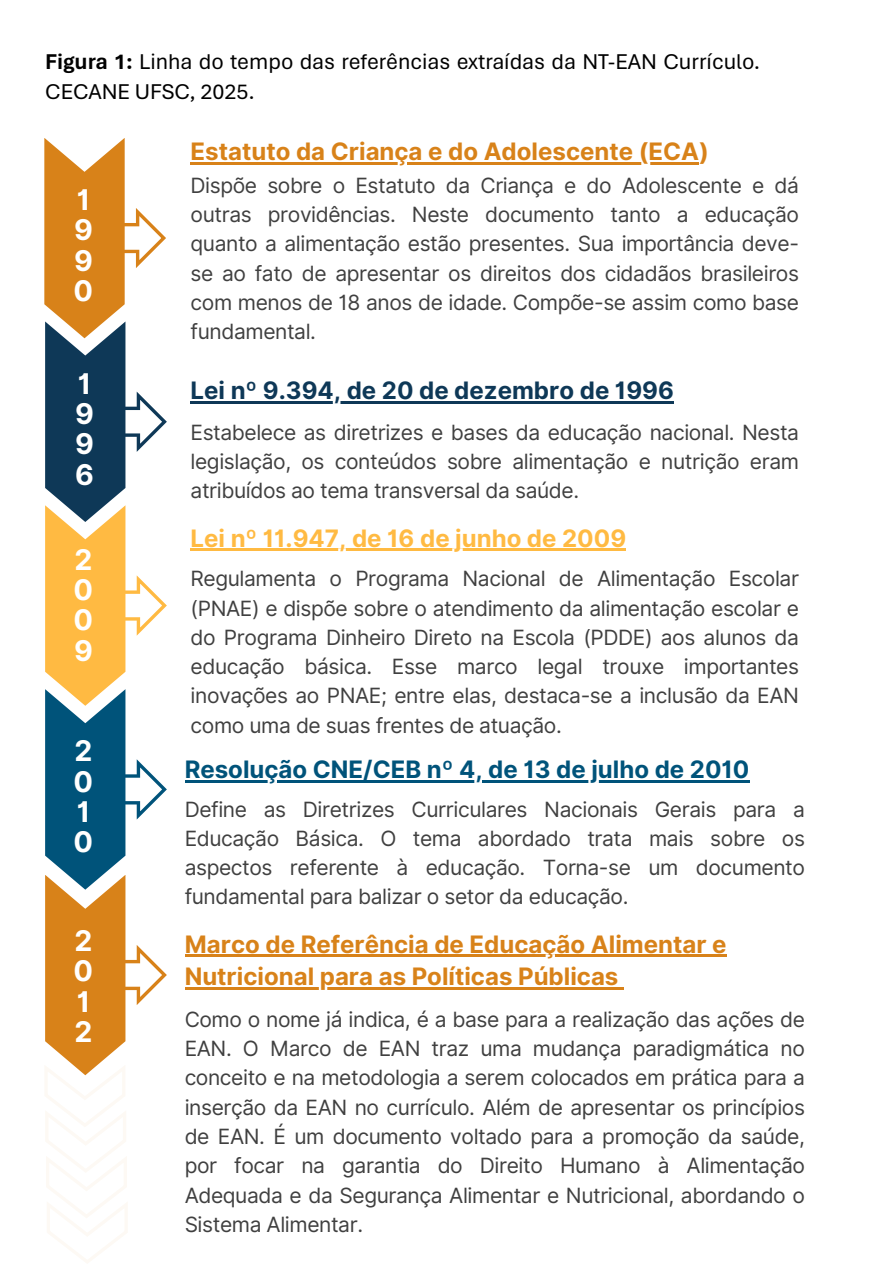
<style>
.page{position:relative;width:894px;height:1264px;background:#fff}
.page>*{position:absolute;margin:0;border:0;box-sizing:border-box;transform-origin:0 0}
.t1{font:700 28.5px/30.5px "Inter";color:#fff;text-align:justify}
.t2{font:700 24px/32.7px "Inter";color:#d88219}
.t3{font:700 24px "Inter";color:#00537a}
.t4{font:700 24px "Inter";color:#0e3857}
.t5{font:700 24px "Inter";color:#ffba42}
.t6{font:22.5px/30.5px "Aptos";color:#000}
.t7{font:21px/29.2px "Inter";letter-spacing:-.02em;color:#404040;text-align:justify}
.s1{font-weight:700}
</style>
<div class="page">
<hr style="left:190px;top:401px;width:483px;height:2px;background:#0e3857">
<svg style="left:125px;top:391px;width:42px;height:61px"></svg>
<div style="left:45px;top:321px;width:80px;height:201px;background:#0e3857"></div>
<hr style="left:190px;top:549px;width:436px;height:2px;background:#ffba42">
<svg style="left:125px;top:575px;width:42px;height:60px"></svg>
<div style="left:45px;top:505px;width:80px;height:200px;background:#ffba42"></div>
<hr style="left:185px;top:780px;width:564px;height:2px;background:#00537a">
<svg style="left:125px;top:759px;width:42px;height:60px"></svg>
<div style="left:45px;top:689px;width:80px;height:200px;background:#00537a"></div>
<hr style="left:185px;top:954px;width:541px;height:3px;background:#d88219">
<hr style="left:185px;top:987px;width:433px;height:2px;background:#d88219">
<svg style="left:618px;top:987px;width:6px;height:2px"></svg>
<svg style="left:125px;top:944px;width:42px;height:61px"></svg>
<div style="left:45px;top:874px;width:80px;height:201px;background:#d88219"></div>
<hr style="left:190px;top:162px;width:509px;height:3px;background:#d88219">
<svg style="left:125px;top:208px;width:41px;height:60px"></svg>
<svg style="left:44px;top:138px;width:81px;height:200px;background:#da933d"></svg>
<svg style="left:45px;top:1064px;width:82px;height:199px"></svg>
<p class="t6" style="left:45px;top:46px;width:716px"><span class="s1">Figura 1:</span> Linha do tempo das referências extraídas da NT-EAN Currículo.<br>CECANE UFSC, 2025.</p>
<h1 class="t1" style="left:74px;top:184px;width:21px">1<br>9<br>9<br>0</h1>
<h1 class="t1" style="left:75px;top:368px;width:20px">1<br>9<br>9<br>6</h1>
<h1 class="t1" style="left:74px;top:544px;width:21px">2<br>0<br>0<br>9</h1>
<h1 class="t1" style="left:74px;top:735px;width:21px">2<br>0<br>1<br>0</h1>
<h1 class="t1" style="left:74px;top:925px;width:21px">2<br>0<br>1<br>2</h1>
<p class="t2" style="left:190px;top:135px;width:520px">Estatuto da Criança e do Adolescente (ECA)</p>
<p class="t7" style="left:190px;top:170px;width:609px">Dispõe sobre o Estatuto da Criança e do Adolescente e dá outras providências. Neste documento tanto a educação quanto a alimentação estão presentes. Sua importância deve&shy;se ao fato de apresentar os direitos dos cidadãos brasileiros com menos de 18 anos de idade. Compõe-se assim como base fundamental.</p>
<p class="t4" style="left:190px;top:375px;width:484px">Lei nº 9.394, de 20 de dezembro de 1996</p>
<p class="t7" style="left:190px;top:417px;width:609px">Estabelece as diretrizes e bases da educação nacional. Nesta legislação, os conteúdos sobre alimentação e nutrição eram atribuídos ao tema transversal da saúde.</p>
<p class="t5" style="left:190px;top:523px;width:437px">Lei nº 11.947, de 16 de junho de 2009</p>
<p class="t7" style="left:190px;top:564px;width:609px">Regulamenta o Programa Nacional de Alimentação Escolar (PNAE) e dispõe sobre o atendimento da alimentação escolar e do Programa Dinheiro Direto na Escola (PDDE) aos alunos da educação básica. Esse marco legal trouxe importantes inovações ao PNAE; entre elas, destaca-se a inclusão da EAN como uma de suas frentes de atuação.</p>
<p class="t3" style="left:185px;top:754px;width:566px">Resolução CNE/CEB nº 4, de 13 de julho de 2010</p>
<p class="t7" style="left:185px;top:794px;width:621px">Define as Diretrizes Curriculares Nacionais Gerais para a Educação Básica. O tema abordado trata mais sobre os aspectos referente à educação. Torna-se um documento fundamental para balizar o setor da educação.</p>
<p class="t2" style="left:185px;top:927px;width:543px">Marco de Referência de Educação Alimentar e<br>Nutricional para as Políticas Públicas</p>
<p class="t7" style="left:185px;top:1004px;width:621px">Como o nome já indica, é a base para a realização das ações de EAN. O Marco de EAN traz uma mudança paradigmática no conceito e na metodologia a serem colocados em prática para a inserção da EAN no currículo. Além de apresentar os princípios de EAN. É um documento voltado para a promoção da saúde, por focar na garantia do Direito Humano à Alimentação Adequada e da Segurança Alimentar e Nutricional, abordando o Sistema Alimentar.</p>
</div>
